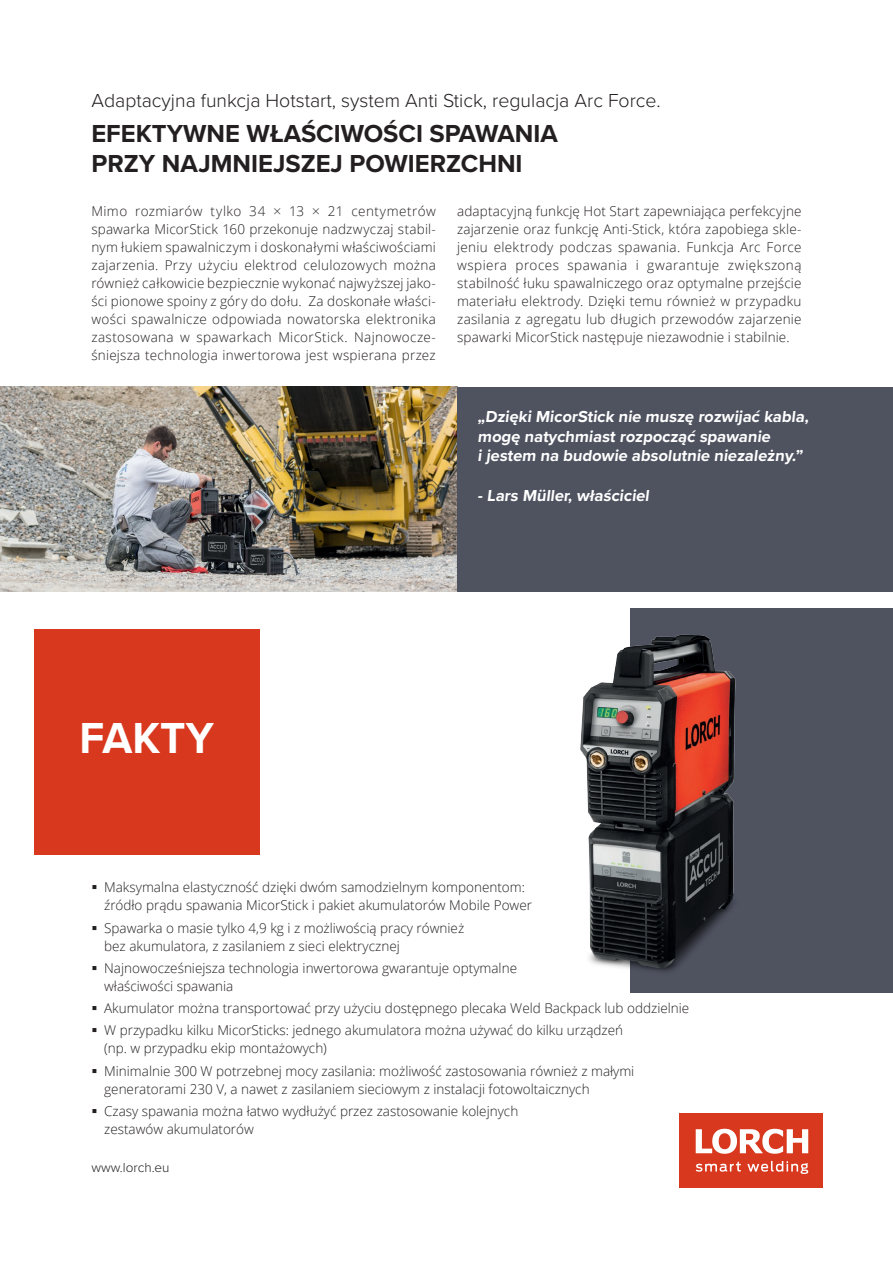
<style>
.page{position:relative;width:893px;height:1263px;background:#fff}
.page>*{position:absolute;margin:0;border:0;box-sizing:border-box;transform-origin:0 0}
.t1{font:700 45px "Proxima Nova";color:#fff}
.t2{font:700 25.5px/30.6px "Proxima Nova";color:#231f20}
.t3{font:300 19.5px "Proxima Nova";color:#231f20}
.t4{font:700 16.5px/19.8px "Proxima Nova";letter-spacing:-.18em;color:#fff}
.t5{font:300 13.5px/18px "Open Sans";color:#231f20}
.t6{font:300 13.5px "Proxima Nova";color:#231f20}
</style>
<div class="page">
<div style="left:680px;top:1113px;width:143px;height:74px;background:#d8381e"></div>
<svg style="left:696px;top:1129px;width:112px;height:25px"></svg>
<svg style="left:696px;top:1161px;width:112px;height:13px"></svg>
<div style="left:34px;top:629px;width:225px;height:226px;background:#d8381e"></div>
<div style="left:630px;top:608px;width:263px;height:384px;background:#4f5360"></div>
<img style="left:0;top:387px;width:457px;height:204px">
<img style="left:531px;top:591px;width:262px;height:402px">
<div style="left:457px;top:387px;width:436px;height:204px;background:#4f5360"></div>
<h3 class="t3" style="left:91px;top:86px;width:571px">Adaptacyjna funkcja Hotstart, system Anti Stick, regulacja Arc Force.</h3>
<h2 class="t2" style="left:91px;top:117px;width:468px">Efektywne właściwości spawania przy najmniejszej powierzchni</h2>
<p class="t5" style="left:91px;top:202px;width:346px;text-align:justify">Mimo rozmiarów tylko 34 × 13 × 21 centymetrów spawarka MicorStick 160 przekonuje nadzwyczaj stabil&shy;nym łukiem spawalniczym i doskonałymi właściwościami zajarzenia. Przy użyciu elektrod celulozowych można również całkowicie bezpiecznie wykonać najwyższej jako&shy;ści pionowe spoiny z góry do dołu. Za doskonałe właści&shy;wości spawalnicze odpowiada nowatorska elektronika zastosowana w spawarkach MicorStick. Najnowocze&shy;śniejsza technologia inwertorowa jest wspierana przez</p>
<p class="t5" style="left:457px;top:202px;width:346px;text-align:justify">adaptacyjną funkcję Hot Start zapewniająca perfekcyjne zajarzenie oraz funkcję Anti-Stick, która zapobiega skle&shy;jeniu elektrody podczas spawania. Funkcja Arc Force wspiera proces spawania i gwarantuje zwiększoną stabilność łuku spawalniczego oraz optymalne przejście materiału elektrody. Dzięki temu również w przypadku zasilania z agregatu lub długich przewodów zajarzenie spawarki MicorStick następuje niezawodnie i stabilnie.</p>
<h1 class="t1" style="left:80px;top:704px;width:136px">Fakty</h1>
<p class="t4" style="left:478px;top:406px;width:335px">„Dzięki M icorStick nie muszę rozwijać kabla, mogę natychmiast rozpocząć spawanie<br>i jestem na budowie absolutnie niezależny.”</p>
<p class="t4" style="left:478px;top:485px;width:176px">- Lars M üller, właściciel</p>
<p class="t5" style="left:104px;top:878px;width:429px">Maksymalna elastyczność dzięki dwóm samodzielnym komponentom: źródło prądu spawania MicorStick i pakiet akumulatorów Mobile Power</p>
<p class="t5" style="left:104px;top:918px;width:362px">Spawarka o masie tylko 4,9 kg i z możliwością pracy również bez akumulatora, z zasilaniem z sieci elektrycznej</p>
<p class="t5" style="left:104px;top:959px;width:414px">Najnowocześniejsza technologia inwertorowa gwarantuje optymalne właściwości spawania</p>
<p class="t5" style="left:104px;top:997px;width:587px;line-height:22.2px">Akumulator można transportować przy użyciu dostępnego plecaka Weld Backpack lub oddzielnie<br>W przypadku kilku MicorSticks: jednego akumulatora można używać do kilku urządzeń</p>
<p class="t5" style="left:104px;top:1037px;width:532px;line-height:22.2px">(np. w przypadku ekip montażowych)<br>Minimalnie 300 W potrzebnej mocy zasilania: możliwość zastosowania również z małymi</p>
<p class="t5" style="left:104px;top:1077px;width:487px;line-height:22.2px">generatorami 230 V, a nawet z zasilaniem sieciowym z instalacji fotowoltaicznych<br>Czasy spawania można łatwo wydłużyć przez zastosowanie kolejnych</p>
<p class="t5" style="left:104px;top:1119px;width:151px">zestawów akumulatorów</p>
<p class="t6" style="left:91px;top:1157px;width:80px">www.lorch.eu</p>
</div>
